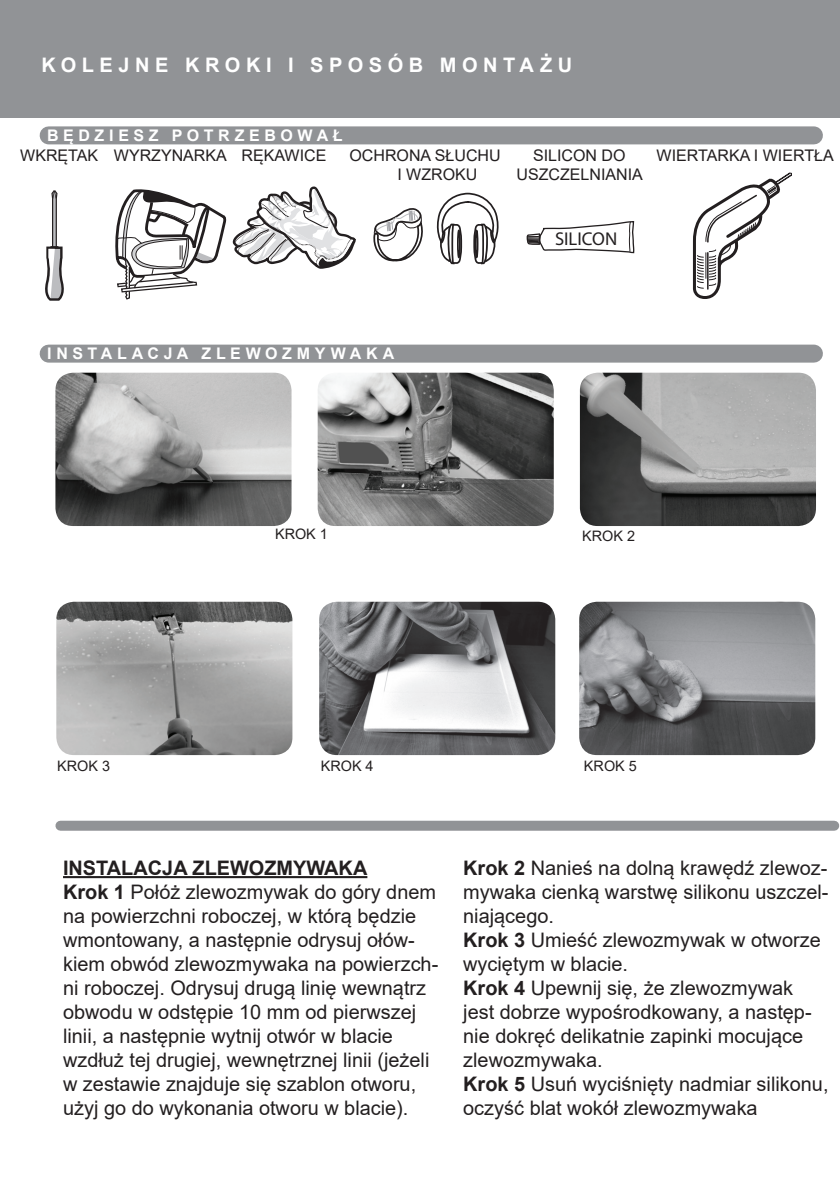
<style>
.page{position:relative;width:840px;height:1191px;background:#fff}
.page>*{position:absolute;margin:0;border:0;box-sizing:border-box;transform-origin:0 0}
.t1{font:20px/24px "Arial";color:#231f20}
.t2{font:700 20px "Arial";letter-spacing:.275em;color:#fff}
.t3{font:18.6px "Myriad Pro";color:#231f20}
.t4{font:16px/19.2px "Arial";color:#231f20;text-align:center}
.t5{font:700 16px "Arial";letter-spacing:.285em;color:#fff}
.t6{font:14.4px "Arial";color:#231f20}
.s1{font-weight:700}
</style>
<div class="page">
<svg style="left:45px;top:190px;width:19px;height:111px"></svg>
<svg style="left:115px;top:189px;width:111px;height:111px"></svg>
<svg style="left:233px;top:186px;width:122px;height:83px"></svg>
<img style="left:259px;top:195px;width:31px;height:22px">
<img style="left:315px;top:238px;width:40px;height:29px">
<svg style="left:373px;top:208px;width:50px;height:54px"></svg>
<svg style="left:436px;top:193px;width:62px;height:71px"></svg>
<svg style="left:526px;top:221px;width:109px;height:33px"></svg>
<div style="left:49px;top:126px;width:764px;height:18px;background:#919396"></div>
<div style="left:0;top:0;width:839px;height:118px;background:#919396"></div>
<div style="left:60px;top:820px;width:773px;height:10px;background:#919396"></div>
<svg style="left:692px;top:172px;width:100px;height:127px"></svg>
<div style="left:771px;top:201px;width:40px;height:119px;background:#fff"></div>
<hr style="left:63px;top:876px;width:304px;height:2px;background:#231f20">
<img style="left:55px;top:373px;width:236px;height:153px">
<img style="left:317px;top:373px;width:236px;height:153px">
<img style="left:579px;top:373px;width:236px;height:153px">
<img style="left:319px;top:602px;width:236px;height:153px">
<img style="left:56px;top:602px;width:236px;height:153px">
<img style="left:579px;top:602px;width:235px;height:153px">
<div style="left:49px;top:344px;width:764px;height:18px;background:#919396"></div>
<p class="t2" style="left:41px;top:51px;width:532px">KOLEJNE KROKI I SPOSÓB MONTAŻU</p>
<p class="t5" style="left:47px;top:124px;width:297px">BĘDZIESZ POTRZEBOWAŁ</p>
<p class="t4" style="left:20px;top:146px;width:307px">WKRĘTAK WYRZYNARKA RĘKAWICE</p>
<p class="t4" style="left:349px;top:146px;width:153px">OCHRONA SŁUCHU</p>
<p class="t4" style="left:656px;top:146px;width:178px">WIERTARKA I WIERTŁA</p>
<p class="t4" style="left:397px;top:165px;width:81px">I WZROKU</p>
<p class="t4" style="left:516px;top:146px;width:128px">SILICON DO<br>USZCZELNIANIA</p>
<p class="t5" style="left:47px;top:342px;width:348px">INSTALACJA ZLEWOZMYWAKA</p>
<p class="t6" style="left:275px;top:524px;width:54px">KROK 1</p>
<p class="t3" style="left:554px;top:227px;width:64px">SILICON</p>
<p class="t6" style="left:582px;top:526px;width:54px">KROK 2</p>
<p class="t6" style="left:57px;top:755px;width:54px">KROK 3</p>
<p class="t6" style="left:320px;top:755px;width:54px">KROK 4</p>
<p class="t6" style="left:583px;top:755px;width:54px">KROK 5</p>
<p class="t1" style="left:63px;top:856px;width:376px"><span class="s1">INSTALACJA ZLEWOZMYWAKA<br>Krok 1</span> Połóż zlewozmywak do góry dnem na powierzchni roboczej, w którą będzie wmontowany, a następnie odrysuj ołów&shy;kiem obwód zlewozmywaka na powierzch&shy;ni roboczej. Odrysuj drugą linię wewnątrz obwodu w odstępie 10 mm od pierwszej linii, a następnie wytnij otwór w blacie wzdłuż tej drugiej, wewnętrznej linii (jeżeli w zestawie znajduje się szablon otworu, użyj go do wykonania otworu w blacie).</p>
<p class="t1" style="left:463px;top:856px;width:366px"><span class="s1">Krok 2</span> Nanieś na dolną krawędź zlewoz&shy;mywaka cienką warstwę silikonu uszczel&shy;niającego.<br><span class="s1">Krok 3</span> Umieść zlewozmywak w otworze wyciętym w blacie.<br><span class="s1">Krok 4</span> Upewnij się, że zlewozmywak jest dobrze wypośrodkowany, a następ&shy;nie dokręć delikatnie zapinki mocujące zlewozmywaka.<br><span class="s1">Krok 5</span> Usuń wyciśnięty nadmiar silikonu, oczyść blat wokół zlewozmywaka</p>
</div>
